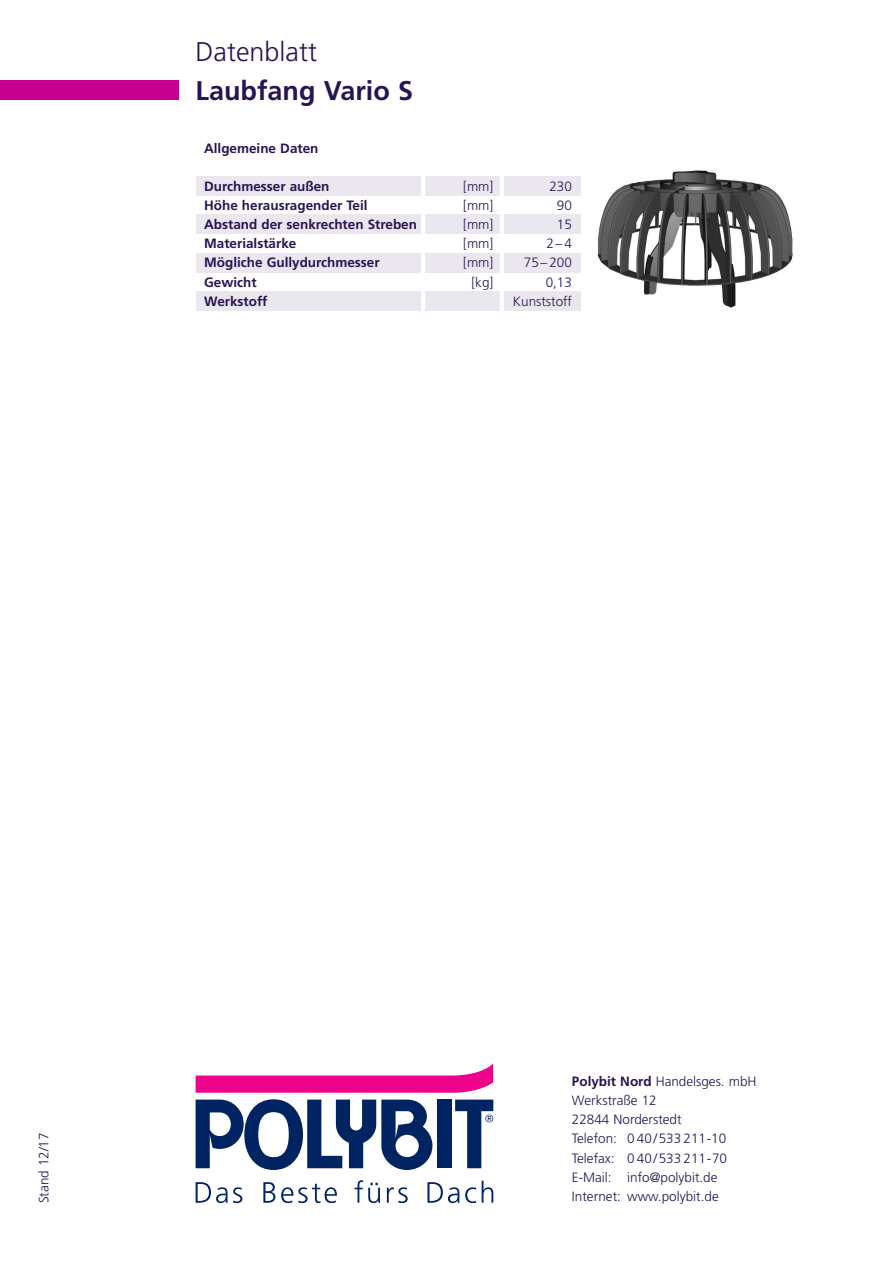
<style>
.page{position:relative;width:893px;height:1263px;background:#fff}
.page>*{position:absolute;margin:0;border:0;box-sizing:border-box;transform-origin:0 0}
.t1{font:700 27px "Frutiger";color:#281355}
.t2{font:300 27px "Frutiger";color:#281355}
.t3{font:300 13.5px/19.2px "Frutiger";color:#281355}
.t4{font:700 13.5px "Frutiger";color:#281355}
.s1{font-weight:700}
</style>
<div class="page">
<div style="left:437px;top:1099px;width:14px;height:69px;background:#002361"></div>
<svg style="left:196px;top:1099px;width:236px;height:71px"></svg>
<svg style="left:196px;top:1063px;width:297px;height:30px"></svg>
<svg style="left:455px;top:1099px;width:38px;height:69px"></svg>
<svg style="left:196px;top:1182px;width:46px;height:21px"></svg>
<svg style="left:263px;top:1182px;width:12px;height:21px"></svg>
<svg style="left:281px;top:1183px;width:56px;height:20px"></svg>
<svg style="left:354px;top:1180px;width:26px;height:23px"></svg>
<svg style="left:387px;top:1187px;width:21px;height:16px"></svg>
<svg style="left:427px;top:1182px;width:49px;height:21px"></svg>
<svg style="left:482px;top:1180px;width:11px;height:23px"></svg>
<div style="left:0;top:81px;width:179px;height:19px;background:#c7008d"></div>
<div style="left:196px;top:176px;width:384px;height:20px;background:#eae7ee"></div>
<div style="left:196px;top:215px;width:384px;height:19px;background:#eae7ee"></div>
<div style="left:196px;top:253px;width:384px;height:19px;background:#eae7ee"></div>
<div style="left:196px;top:291px;width:384px;height:19px;background:#eae7ee"></div>
<hr style="left:421px;top:119px;width:4px;height:211px;background:#fff">
<hr style="left:500px;top:119px;width:4px;height:211px;background:#fff">
<img style="left:597px;top:170px;width:196px;height:138px">
<h1 class="t2" style="left:196px;top:41px;width:123px">Datenblatt</h1>
<h1 class="t1" style="left:196px;top:79px;width:219px">Laubfang Vario S</h1>
<p class="t4" style="left:204px;top:142px;width:116px">Allgemeine Daten</p>
<p class="t4" style="left:204px;top:181px;width:127px">Durchmesser außen</p>
<p class="t3" style="left:463px;top:178px;width:31px">[mm]</p>
<p class="t3" style="left:549px;top:178px;width:24px">230</p>
<p class="t4" style="left:204px;top:200px;width:165px">Höhe herausragender Teil</p>
<p class="t3" style="left:463px;top:197px;width:31px">[mm]</p>
<p class="t3" style="left:557px;top:197px;width:17px">90</p>
<p class="t4" style="left:204px;top:219px;width:214px">Abstand der senkrechten Streben</p>
<p class="t3" style="left:463px;top:216px;width:31px">[mm]</p>
<p class="t3" style="left:557px;top:216px;width:17px">15</p>
<p class="t4" style="left:204px;top:238px;width:94px">Materialstärke</p>
<p class="t3" style="left:463px;top:235px;width:31px">[mm]</p>
<p class="t3" style="left:546px;top:235px;width:27px">2–4</p>
<p class="t4" style="left:204px;top:257px;width:177px">Mögliche Gullydurchmesser</p>
<p class="t3" style="left:463px;top:254px;width:31px">[mm]</p>
<p class="t3" style="left:524px;top:254px;width:50px">75– 200</p>
<p class="t4" style="left:204px;top:276px;width:54px">Gewicht</p>
<p class="t3" style="left:471px;top:273px;width:23px">[kg]</p>
<p class="t3" style="left:546px;top:273px;width:28px">0,13</p>
<p class="t4" style="left:204px;top:296px;width:65px">Werkstoff</p>
<p class="t3" style="left:513px;top:292px;width:61px">Kunststoff</p>
<p class="t3" style="left:35px;top:1203px;width:72px;rotate:-90deg">Stand 12/17</p>
<p class="t3" style="left:572px;top:1073px;width:186px"><span class="s1">Polybit Nord</span> Handelsges. mbH<br>Werkstraße 12<br>22844 Norderstedt<br>Telefon: 0 40/533 211-10<br>Telefax: 0 40/533 211-70<br>E-Mail: info@polybit.de</p>
<p class="t3" style="left:572px;top:1187px;width:148px">Internet: www.polybit.de</p>
</div>
